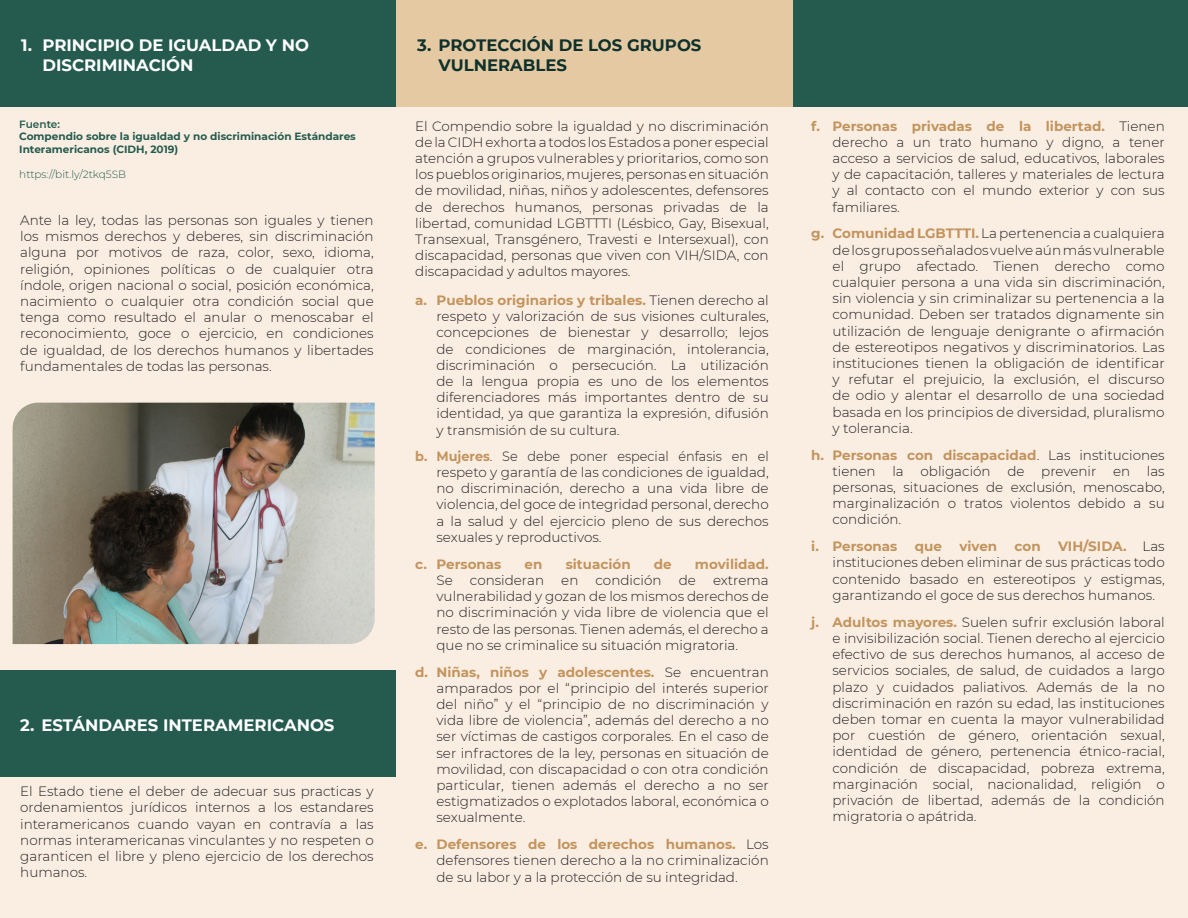
<style>
.page{position:relative;width:1188px;height:918px;background:#faeee3}
.page>*{position:absolute;margin:0;border:0;box-sizing:border-box;transform-origin:0 0}
.t1{font:700 16.5px/19.8px "Montserrat";color:#fff}
.t2{font:700 16.5px/19.8px "Montserrat";color:#0f312b}
.t3{font:300 13.5px/16.2px "Montserrat";color:#231f20;text-align:justify}
.t4{font:300 13.5px/16.2px "Montserrat";color:#231f20;text-align:justify;scale:.95 1}
.t5{font:700 13.5px "Montserrat";color:#c3945d}
.t6{font:700 10.5px/12.6px "Montserrat";color:#245b4e}
.t7{font:300 10.5px "Montserrat";color:#245b4e}
.t8{font:600 10.5px "Montserrat";color:#245b4e}
.s1{font-weight:700;color:#c3945d}
</style>
<div class="page">
<div style="left:0;top:0;width:396px;height:106px;background:#245b4e"></div>
<div style="left:792px;top:0;width:396px;height:106px;background:#245b4e"></div>
<div style="left:0;top:670px;width:395px;height:106px;background:#245b4e"></div>
<div style="left:396px;top:0;width:396px;height:106px;background:#e4c9a3"></div>
<img style="left:13px;top:403px;width:362px;height:241px">
<p class="t1" style="left:43px;top:35px;width:268px;text-indent:-21px">1. PRINCIPIO DE IGUALDAD Y NO<br>DISCRIMINACIÓN</p>
<p class="t8" style="left:19px;top:117px;width:42px">Fuente:</p>
<p class="t6" style="left:19px;top:130px;width:338px">Compendio sobre la igualdad y no discriminación Estándares<br>Interamericanos (CIDH, 2019)</p>
<p class="t7" style="left:19px;top:167px;width:108px">https://bit.ly/2tkq5SB</p>
<p class="t3" style="left:20px;top:212px;width:355px">Ante la ley, todas las personas son iguales y tienen los mismos derechos y deberes, sin discriminación alguna por motivos de raza, color, sexo, idioma, religión, opiniones políticas o de cualquier otra índole, origen nacional o social, posición económica, nacimiento o cualquier otra condición social que tenga como resultado el anular o menoscabar el reconocimiento, goce o ejercicio, en condiciones de igualdad, de los derechos humanos y libertades fundamentales de todas las personas.</p>
<p class="t1" style="left:20px;top:714px;width:316px">2. ESTÁNDARES INTERAMERICANOS</p>
<p class="t3" style="left:20px;top:783px;width:355px">El Estado tiene el deber de adecuar sus practicas y ordenamientos jurídicos internos a los estandares interamericanos cuando vayan en contravía a las normas interamericanas vinculantes y no respeten o garanticen el libre y pleno ejercicio de los derechos humanos.</p>
<p class="t2" style="left:439px;top:35px;width:264px;text-indent:-21px">3. PROTECCIÓN DE LOS GRUPOS<br>VULNERABLES</p>
<p class="t3" style="left:415px;top:117px;width:355px">El Compendio sobre la igualdad y no discriminación de la CIDH exhorta a todos los Estados a poner especial atención a grupos vulnerables y prioritarios, como son los pueblos originarios, mujeres, personas en situación de movilidad, niñas, niños y adolescentes, defensores de derechos humanos, personas privadas de la libertad, comunidad LGBTTTI (Lésbico, Gay, Bisexual, Transexual, Transgénero, Travesti e Intersexual), con discapacidad, personas que viven con VIH/SIDA, con discapacidad y adultos mayores.</p>
<p class="t3" style="left:437px;top:292px;width:334px;text-indent:-21px"><span class="s1">a. Pueblos originarios y tribales.</span> Tienen derecho al respeto y valorización de sus visiones culturales, concepciones de bienestar y desarrollo; lejos de condiciones de marginación, intolerancia, discriminación o persecución. La utilización de la lengua propia es uno de los elementos diferenciadores más importantes dentro de su identidad, ya que garantiza la expresión, difusión y transmisión de su cultura.</p>
<p class="t4" style="left:437px;top:448px;width:351px;text-indent:-21px"><span class="s1">b. Mujeres</span>. Se debe poner especial énfasis en el respeto y garantía de las condiciones de igualdad, no discriminación, derecho a una vida libre de violencia, del goce de integridad personal, derecho a la salud y del ejercicio pleno de sus derechos sexuales y reproductivos.</p>
<p class="t5" style="left:415px;top:554px;width:88px">c. Personas</p>
<p class="t5" style="left:525px;top:554px;width:19px">en</p>
<p class="t5" style="left:566px;top:554px;width:67px">situación</p>
<p class="t5" style="left:654px;top:554px;width:19px">de</p>
<p class="t5" style="left:695px;top:554px;width:75px">movilidad.</p>
<p class="t3" style="left:437px;top:572px;width:18px">Se</p>
<p class="t3" style="left:470px;top:572px;width:76px">consideran</p>
<p class="t3" style="left:561px;top:572px;width:19px">en</p>
<p class="t3" style="left:596px;top:572px;width:67px">condición</p>
<p class="t3" style="left:679px;top:572px;width:19px">de</p>
<p class="t3" style="left:437px;top:572px;width:334px;text-indent:277px">extrema vulnerabilidad y gozan de los mismos derechos de no discriminación y vida libre de violencia que el resto de las personas. Tienen además, el derecho a que no se criminalice su situación migratoria.</p>
<p class="t3" style="left:437px;top:663px;width:334px;text-indent:-21px"><span class="s1">d. Niñas, niños y adolescentes.</span> Se encuentran amparados por el “principio del interés superior del niño” y el “principio de no discriminación y vida libre de violencia”, además del derecho a no ser víctimas de castigos corporales. En el caso de ser infractores de la ley, personas en situación de movilidad, con discapacidad o con otra condición particular, tienen además el derecho a no ser estigmatizados o explotados laboral, económica o sexualmente.</p>
<p class="t3" style="left:437px;top:836px;width:334px;text-indent:-21px"><span class="s1">e. Defensores de los derechos humanos.</span> Los defensores tienen derecho a la no criminalización de su labor y a la protección de su integridad.</p>
<p class="t3" style="left:833px;top:117px;width:334px;text-indent:-21px"><span class="s1">f. Personas privadas de la libertad.</span> Tienen derecho a un trato humano y digno, a tener acceso a servicios de salud, educativos, laborales y de capacitación, talleres y materiales de lectura y al contacto con el mundo exterior y con sus familiares.</p>
<p class="t3" style="left:833px;top:225px;width:334px;text-indent:-21px"><span class="s1">g. Comunidad LGBTTTI.</span> La pertenencia a cualquiera de los grupos señalados vuelve aún más vulnerable el grupo afectado. Tienen derecho como cualquier persona a una vida sin discriminación, sin violencia y sin criminalizar su pertenencia a la comunidad. Deben ser tratados dignamente sin utilización de lenguaje denigrante o afirmación de estereotipos negativos y discriminatorios. Las instituciones tienen la obligación de identificar y refutar el prejuicio, la exclusión, el discurso de odio y alentar el desarrollo de una sociedad basada en los principios de diversidad, pluralismo y tolerancia.</p>
<p class="t3" style="left:833px;top:446px;width:334px;text-indent:-21px"><span class="s1">h. Personas con discapacidad</span>. Las instituciones tienen la obligación de prevenir en las personas, situaciones de exclusión, menoscabo, marginalización o tratos violentos debido a su condición.</p>
<p class="t5" style="left:811px;top:537px;width:88px">i. Personas</p>
<p class="t5" style="left:915px;top:537px;width:29px">que</p>
<p class="t5" style="left:959px;top:537px;width:39px">viven</p>
<p class="t5" style="left:1015px;top:537px;width:28px">con</p>
<p class="t3" style="left:833px;top:538px;width:334px;text-indent:226px"><span class="s1">VIH/SIDA.</span> Las instituciones deben eliminar de sus prácticas todo contenido basado en estereotipos y estigmas, garantizando el goce de sus derechos humanos.</p>
<p class="t3" style="left:833px;top:613px;width:334px;text-indent:-21px"><span class="s1">j. Adultos mayores.</span> Suelen sufrir exclusión laboral e invisibilización social. Tienen derecho al ejercicio efectivo de sus derechos humanos, al acceso de servicios sociales, de salud, de cuidados a largo plazo y cuidados paliativos. Además de la no discriminación en razón su edad, las instituciones deben tomar en cuenta la mayor vulnerabilidad por cuestión de género, orientación sexual, identidad de género, pertenencia étnico-racial, condición de discapacidad, pobreza extrema, marginación social, nacionalidad, religión o privación de libertad, además de la condición migratoria o apátrida.</p>
</div>
